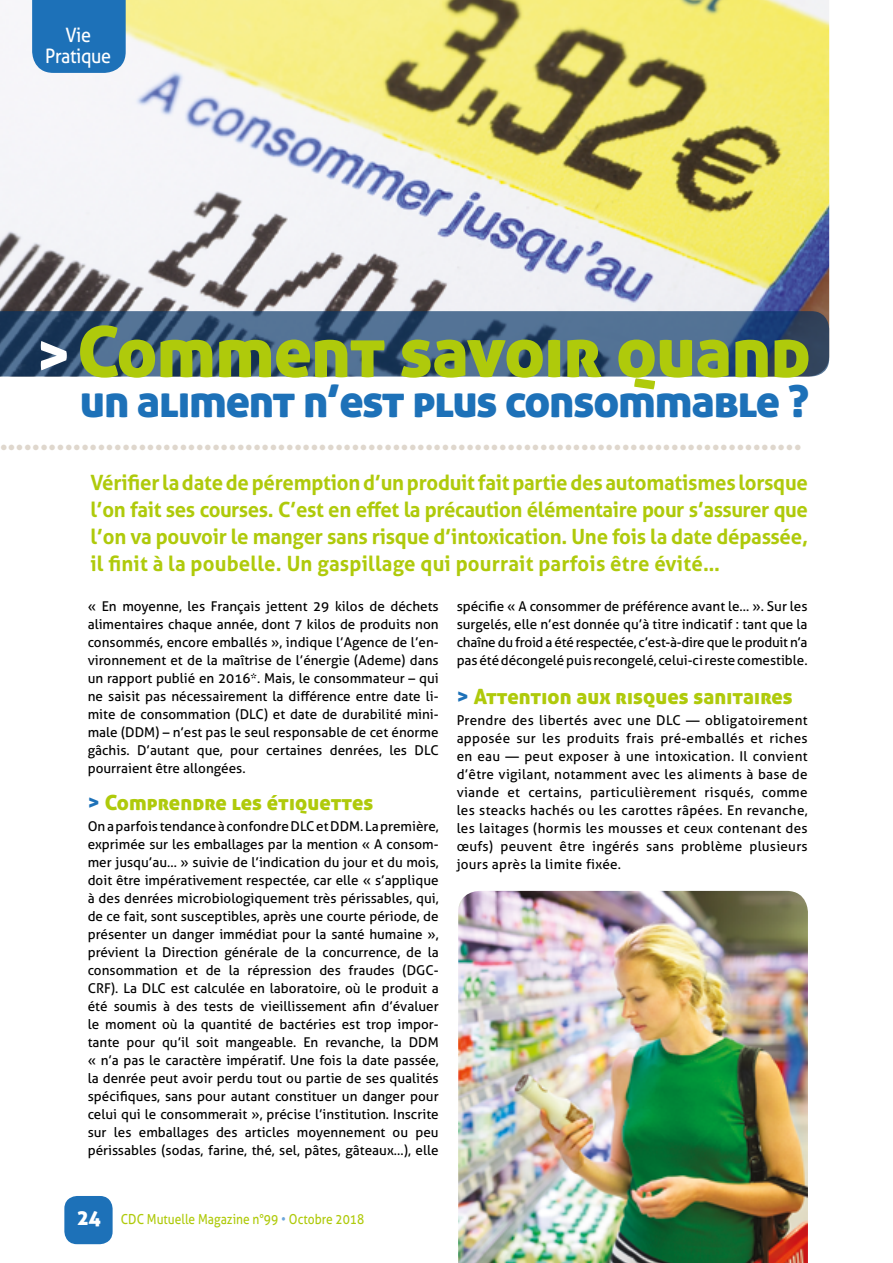
<style>
.page{position:relative;width:893px;height:1263px;background:#fff}
.page>*{position:absolute;margin:0;border:0;box-sizing:border-box;transform-origin:0 0}
.t1{font:70.5px "Aller Display";letter-spacing:-.01em;color:#afca0b}
.t2{font:45px "Aller Display";letter-spacing:-.025em;color:#1d71b8}
.t3{font:700 21px/27px "Aller";letter-spacing:.01em;color:#afca0b;text-align:justify}
.t4{font:21px "Minion Pro";color:#dfd7cd}
.t5{font:21px "Aller Display";letter-spacing:.005em;color:#afca0b}
.t6{font:19.8px/21.6px "Aller";letter-spacing:-.02em;color:#fff;text-align:center;scale:.91 1}
.t7{font:13.8px "Aller";color:#afca0b;scale:.87 1}
.t8{font:13.5px/18px "Aller";color:#000;text-align:justify}
.s1{font-size:60px;color:#fff}
.s2{color:#1d71b8}
.s3{font-family:"Aller Display";font-size:21px;color:#fff}
.s4{color:#6ca5da}
</style>
<div class="page">
<img style="left:0;top:0;width:829px;height:311px">
<svg style="left:0;top:311px;width:829px;height:65px;background:#3e5b7e"></svg>
<div style="left:64px;top:1196px;width:49px;height:48px;background:#1d71b8;border-radius:13px"></div>
<div style="left:32px;top:0;width:94px;height:73px;background:#1d71b8"></div>
<img style="left:458px;top:891px;width:350px;height:372px">
<h3 class="t6" style="left:45px;top:24px;width:74px">Vie<br>Pratique</h3>
<h1 class="t1" style="left:36px;top:307px;width:776px"><span class="s1">&gt;</span> Comment savoir quand</h1>
<h2 class="t2" style="left:80px;top:373px;width:731px">un aliment n’est plus consommable ?</h2>
<h3 class="t4" style="left:-1px;top:432px;width:804px">••••••••••••••••••••••••••••••••••••••••••••••••••••••••••••••••••••••••••••••••••••••••••••••••••</h3>
<p class="t3" style="left:90px;top:469px;width:719px">Vérifier la date de péremption d’un produit fait partie des automatismes lorsque l’on fait ses courses. C’est en effet la précaution élémentaire pour s’assurer que l’on va pouvoir le manger sans risque d’intoxication. Une fois la date dépassée, il finit à la poubelle. Un gaspillage qui pourrait parfois être évité…</p>
<p class="t8" style="left:88px;top:597px;width:352px">« En moyenne, les Français jettent 29 kilos de déchets alimentaires chaque année, dont 7 kilos de produits non consommés, encore emballés », indique l’Agence de l’en&shy;vironnement et de la maîtrise de l’énergie (Ademe) dans un rapport publié en 2016*. Mais, le consommateur – qui ne saisit pas nécessairement la différence entre date li&shy;mite de consommation (DLC) et date de durabilité mini&shy;male (DDM) – n’est pas le seul responsable de cet énorme gâchis. D’autant que, pour certaines denrées, les DLC pourraient être allongées.</p>
<h3 class="t5" style="left:88px;top:789px;width:287px"><span class="s2">&gt;</span> Comprendre les étiquettes</h3>
<p class="t8" style="left:88px;top:817px;width:352px">On a parfois tendance à confondre DLC et DDM. La première, exprimée sur les emballages par la mention « A consom&shy;mer jusqu’au… » suivie de l’indication du jour et du mois, doit être impérativement respectée, car elle « s’applique à des denrées microbiologiquement très périssables, qui, de ce fait, sont susceptibles, après une courte période, de présenter un danger immédiat pour la santé humaine », prévient la Direction générale de la concurrence, de la consommation et de la répression des fraudes (DGC-CRF). La DLC est calculée en laboratoire, où le produit a été soumis à des tests de vieillissement afin d’évaluer le moment où la quantité de bactéries est trop impor&shy;tante pour qu’il soit mangeable. En revanche, la DDM « n’a pas le caractère impératif. Une fois la date passée, la denrée peut avoir perdu tout ou partie de ses qualités spécifiques, sans pour autant constituer un danger pour celui qui le consommerait », précise l’institution. Inscrite sur les emballages des articles moyennement ou peu périssables (sodas, farine, thé, sel, pâtes, gâteaux…), elle</p>
<p class="t8" style="left:457px;top:597px;width:352px">spécifie « A consommer de préférence avant le… ». Sur les surgelés, elle n’est donnée qu’à titre indicatif : tant que la chaîne du froid a été respectée, c’est-à-dire que le produit n’a pas été décongelé puis recongelé, celui-ci reste comestible.</p>
<h3 class="t5" style="left:457px;top:683px;width:338px"><span class="s2">&gt;</span> Attention aux risques sanitaires</h3>
<p class="t8" style="left:457px;top:711px;width:352px">Prendre des libertés avec une DLC — obligatoirement apposée sur les produits frais pré-emballés et riches en eau — peut exposer à une intoxication. Il convient d’être vigilant, notamment avec les aliments à base de viande et certains, particulièrement risqués, comme les steacks hachés ou les carottes râpées. En revanche, les laitages (hormis les mousses et ceux contenant des œufs) peuvent être ingérés sans problème plusieurs jours après la limite fixée.</p>
<p class="t7" style="left:78px;top:1211px;width:331px"><span class="s3">24</span> CDC Mutuelle Magazine n°99 <span class="s4">•</span> Octobre 2018</p>
</div>
